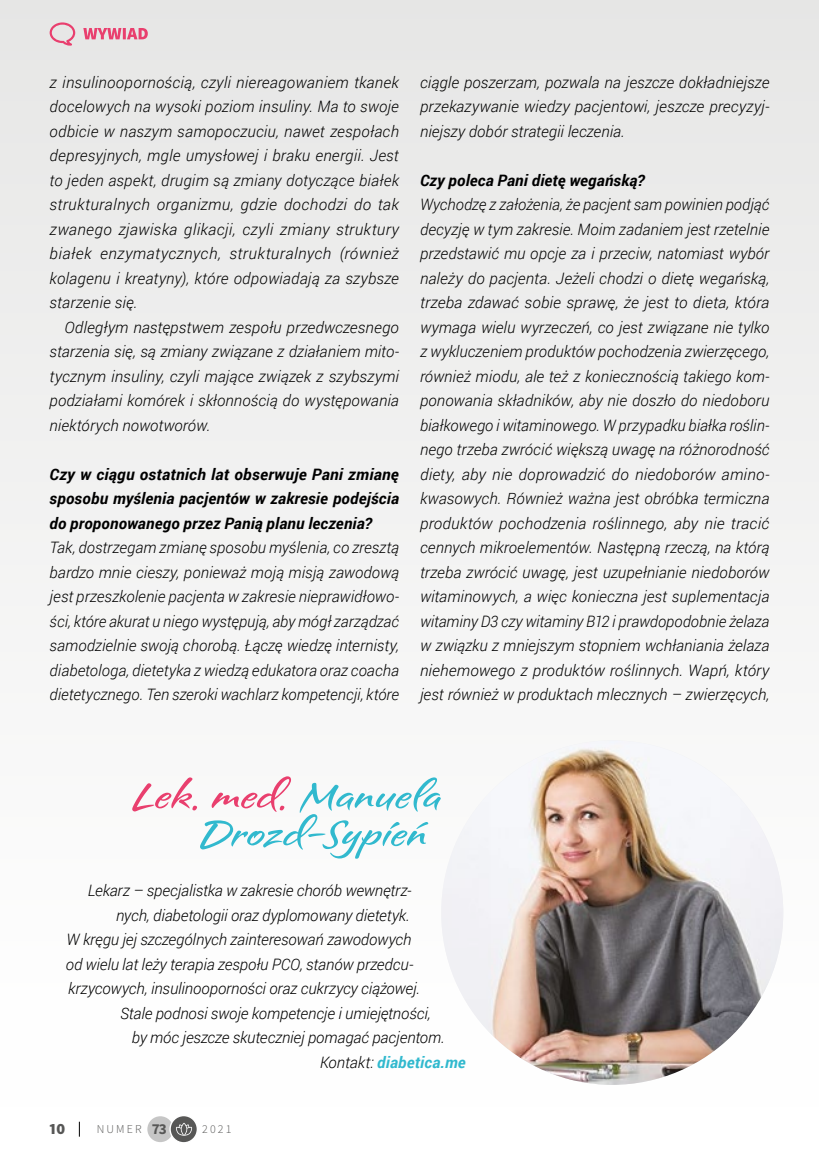
<style>
.page{position:relative;width:819px;height:1166px;background:#fff}
.page>*{position:absolute;margin:0;border:0;box-sizing:border-box;transform-origin:0 0}
.t1{font:italic 300 15.75px/24.5px "Roboto";letter-spacing:-.005em;color:#000;text-align:justify}
.t2{font:italic 700 15.75px/24.5px "Roboto";letter-spacing:.015em;color:#000;text-align:justify}
.t3{font:italic 700 15.75px "Roboto";letter-spacing:.01em;color:#31b9ce}
.t4{font:900 15.75px "Source Sans Pro";color:#575756}
.t5{font:300 11.9px "Source Sans Pro";letter-spacing:.18em;color:#575756}
.s1{font-weight:300;color:#000}
.s2{font-weight:700;font-size:15.22px}
</style>
<div class="page">
<svg style="left:79px;top:1121px;width:1px;height:15px"></svg>
<div style="left:147px;top:1116px;width:26px;height:26px;background:#c6c6c6;border-radius:50%"></div>
<svg style="left:170px;top:1115px;width:27px;height:28px"></svg>
<div style="left:169px;top:1115px;width:29px;height:28px;border:1px solid #fff;border-radius:50%"></div>
<svg style="left:176px;top:1123px;width:16px;height:12px"></svg>
<div style="left:0;top:0;width:819px;height:1106px;background:linear-gradient(to right,#f4f4f3,#efefef)"></div>
<img style="left:441px;top:740px;width:342px;height:345px">
<svg style="left:83px;top:28px;width:65px;height:11px"></svg>
<svg style="left:50px;top:22px;width:25px;height:24px"></svg>
<svg style="left:132px;top:776px;width:309px;height:83px"></svg>
<p class="t1" style="left:50px;top:69px;width:351px">z insulinoopornością, czyli niereagowaniem tkanek docelowych na wysoki poziom insuliny. Ma to swoje odbicie w naszym samopoczuciu, nawet zespołach depresyjnych, mgle umysłowej i braku energii. Jest to jeden aspekt, drugim są zmiany dotyczące białek strukturalnych organizmu, gdzie dochodzi do tak zwanego zjawiska glikacji, czyli zmiany struktury białek enzymatycznych, strukturalnych (również kolagenu i kreatyny), które odpowiadają za szybsze starzenie się.</p>
<p class="t1" style="left:50px;top:314px;width:351px;text-indent:15px">Odległym następstwem zespołu przedwczesnego starzenia się, są zmiany związane z działaniem mito&shy;tycznym insuliny, czyli mające związek z szybszymi podziałami komórek i skłonnością do występowania niektórych nowotworów.</p>
<p class="t2" style="left:50px;top:461px;width:351px">Czy w ciągu ostatnich lat obserwuje Pani zmianę sposobu myślenia pacjentów w zakresie podejścia do proponowanego przez Panią planu leczenia?</p>
<p class="t1" style="left:50px;top:535px;width:351px">Tak, dostrzegam zmianę sposobu myślenia, co zresztą bardzo mnie cieszy, ponieważ moją misją zawodową jest przeszkolenie pacjenta w zakresie nieprawidłowo&shy;ści, które akurat u niego występują, aby mógł zarządzać samodzielnie swoją chorobą. Łączę wiedzę internisty, diabetologa, dietetyka z wiedzą edukatora oraz coacha dietetycznego. Ten szeroki wachlarz kompetencji, które</p>
<p class="t1" style="left:420px;top:69px;width:351px">ciągle poszerzam, pozwala na jeszcze dokładniejsze przekazywanie wiedzy pacjentowi, jeszcze precyzyj&shy;niejszy dobór strategii leczenia.</p>
<p class="t2" style="left:420px;top:167px;width:226px">Czy poleca Pani dietę wegańską?</p>
<p class="t1" style="left:420px;top:192px;width:351px">Wychodzę z założenia, że pacjent sam powinien podjąć decyzję w tym zakresie. Moim zadaniem jest rzetelnie przedstawić mu opcje za i przeciw, natomiast wybór należy do pacjenta. Jeżeli chodzi o dietę wegańską, trzeba zdawać sobie sprawę, że jest to dieta, która wymaga wielu wyrzeczeń, co jest związane nie tylko z wykluczeniem produktów pochodzenia zwierzęcego, również miodu, ale też z koniecznością takiego kom&shy;ponowania składników, aby nie doszło do niedoboru białkowego i witaminowego. W przypadku białka roślin&shy;nego trzeba zwrócić większą uwagę na różnorodność diety, aby nie doprowadzić do niedoborów amino&shy;kwasowych. Również ważna jest obróbka termiczna produktów pochodzenia roślinnego, aby nie tracić cennych mikroelementów. Następną rzeczą, na którą trzeba zwrócić uwagę, jest uzupełnianie niedoborów witaminowych, a więc konieczna jest suplementacja witaminy D3 czy witaminy B12 i prawdopodobnie żelaza w związku z mniejszym stopniem wchłaniania żelaza niehemowego z produktów roślinnych. Wapń, który jest również w produktach mlecznych – zwierzęcych,</p>
<p class="t1" style="left:88px;top:878px;width:325px">Lekarz – specjalistka w zakresie chorób wewnętrz-</p>
<p class="t1" style="left:116px;top:902px;width:295px">nych, diabetologii oraz dyplomowany dietetyk.</p>
<p class="t1" style="left:67px;top:927px;width:346px">W kręgu jej szczególnych zainteresowań zawodowych</p>
<p class="t1" style="left:66px;top:951px;width:349px">od wielu lat leży terapia zespołu PCO, stanów przedcu-</p>
<p class="t1" style="left:68px;top:976px;width:353px">krzycowych, insulinooporności oraz cukrzycy ciążowej.</p>
<p class="t1" style="left:120px;top:1000px;width:312px">Stale podnosi swoje kompetencje i umiejętności,</p>
<p class="t1" style="left:132px;top:1025px;width:314px">by móc jeszcze skuteczniej pomagać pacjentom.</p>
<p class="t3" style="left:320px;top:1051px;width:147px"><span class="s1">Kontakt:</span> diabetica.me</p>
<p class="t4" style="left:50px;top:1117px;width:18px">10</p>
<p class="t5" style="left:97px;top:1121px;width:72px">NUMER <span class="s2">73</span></p>
<p class="t5" style="left:202px;top:1121px;width:31px">2021</p>
</div>
